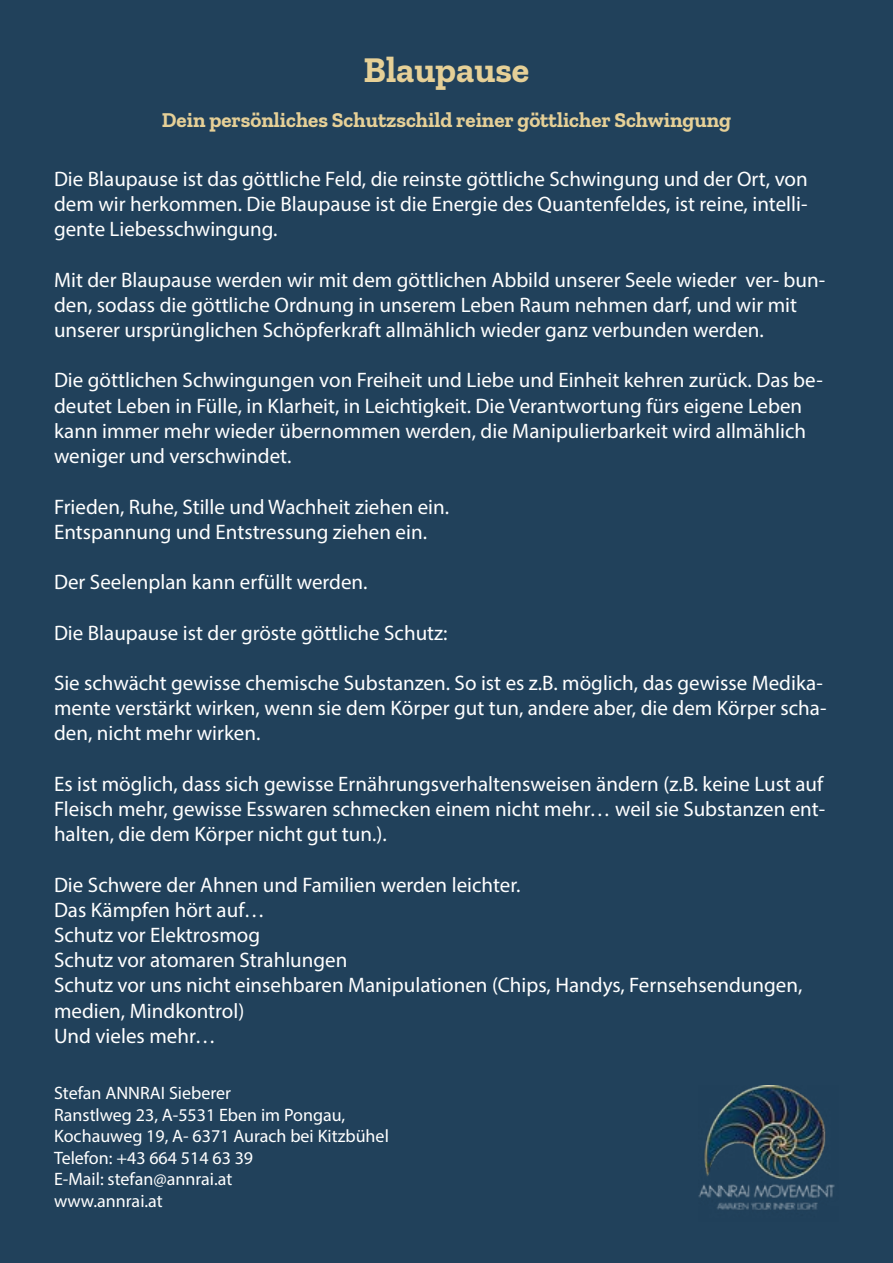
<style>
.page{position:relative;width:893px;height:1263px;background:#21415b}
.page>*{position:absolute;margin:0;border:0;box-sizing:border-box;transform-origin:0 0}
.t1{font:700 36px "Zilla Slab";color:#e6d097}
.t2{font:21px/25.2px "Myriad Pro";color:#fff}
.t3{font:700 21px "Zilla Slab";color:#e6d097}
.t4{font:18px/21.6px "Myriad Pro";color:#fff}
</style>
<div class="page">
<img style="left:698px;top:1085px;width:137px;height:125px">
<h1 class="t1" style="left:364px;top:50px;width:167px">Blaupause</h1>
<p class="t3" style="left:162px;top:108px;width:571px">Dein persönliches Schutzschild reiner göttlicher Schwingung</p>
<p class="t2" style="left:54px;top:166px;width:755px;text-align:justify">Die Blaupause ist das göttliche Feld, die reinste göttliche Schwingung und der Ort, von dem wir herkommen. Die Blaupause ist die Energie des Quantenfeldes, ist reine, intelli&shy;gente Liebesschwingung.</p>
<p class="t2" style="left:54px;top:267px;width:773px">Mit der Blaupause werden wir mit dem göttlichen Abbild unserer Seele wieder ver- bun&shy;den, sodass die göttliche Ordnung in unserem Leben Raum nehmen darf, und wir mit unserer ursprünglichen Schöpferkraft allmählich wieder ganz verbunden werden.</p>
<p class="t2" style="left:54px;top:367px;width:770px">Die göttlichen Schwingungen von Freiheit und Liebe und Einheit kehren zurück. Das be&shy;deutet Leben in Fülle, in Klarheit, in Leichtigkeit. Die Verantwortung fürs eigene Leben kann immer mehr wieder übernommen werden, die Manipulierbarkeit wird allmählich weniger und verschwindet.</p>
<p class="t2" style="left:54px;top:493px;width:397px">Frieden, Ruhe, Stille und Wachheit ziehen ein.<br>Entspannung und Entstressung ziehen ein.</p>
<p class="t2" style="left:54px;top:569px;width:315px">Der Seelenplan kann erfüllt werden.</p>
<p class="t2" style="left:54px;top:619px;width:395px">Die Blaupause ist der gröste göttliche Schutz:</p>
<p class="t2" style="left:54px;top:670px;width:774px">Sie schwächt gewisse chemische Substanzen. So ist es z.B. möglich, das gewisse Medika&shy;mente verstärkt wirken, wenn sie dem Körper gut tun, andere aber, die dem Körper scha&shy;den, nicht mehr wirken.</p>
<p class="t2" style="left:54px;top:771px;width:773px;text-align:justify">Es ist möglich, dass sich gewisse Ernährungsverhaltensweisen ändern (z.B. keine Lust auf Fleisch mehr, gewisse Esswaren schmecken einem nicht mehr… weil sie Substanzen ent&shy;halten, die dem Körper nicht gut tun.).</p>
<p class="t2" style="left:54px;top:871px;width:750px">Die Schwere der Ahnen und Familien werden leichter.<br>Das Kämpfen hört auf…<br>Schutz vor Elektrosmog<br>Schutz vor atomaren Strahlungen<br>Schutz vor uns nicht einsehbaren Manipulationen (Chips, Handys, Fernsehsendungen, medien, Mindkontrol)<br>Und vieles mehr…</p>
<p class="t4" style="left:54px;top:1082px;width:336px">Stefan ANNRAI Sieberer<br>Ranstlweg 23, A-5531 Eben im Pongau,<br>Kochauweg 19, A- 6371 Aurach bei Kitzbühel<br>Telefon: +43 664 514 63 39<br>E-Mail: stefan@annrai.at<br>www.annrai.at</p>
</div>
